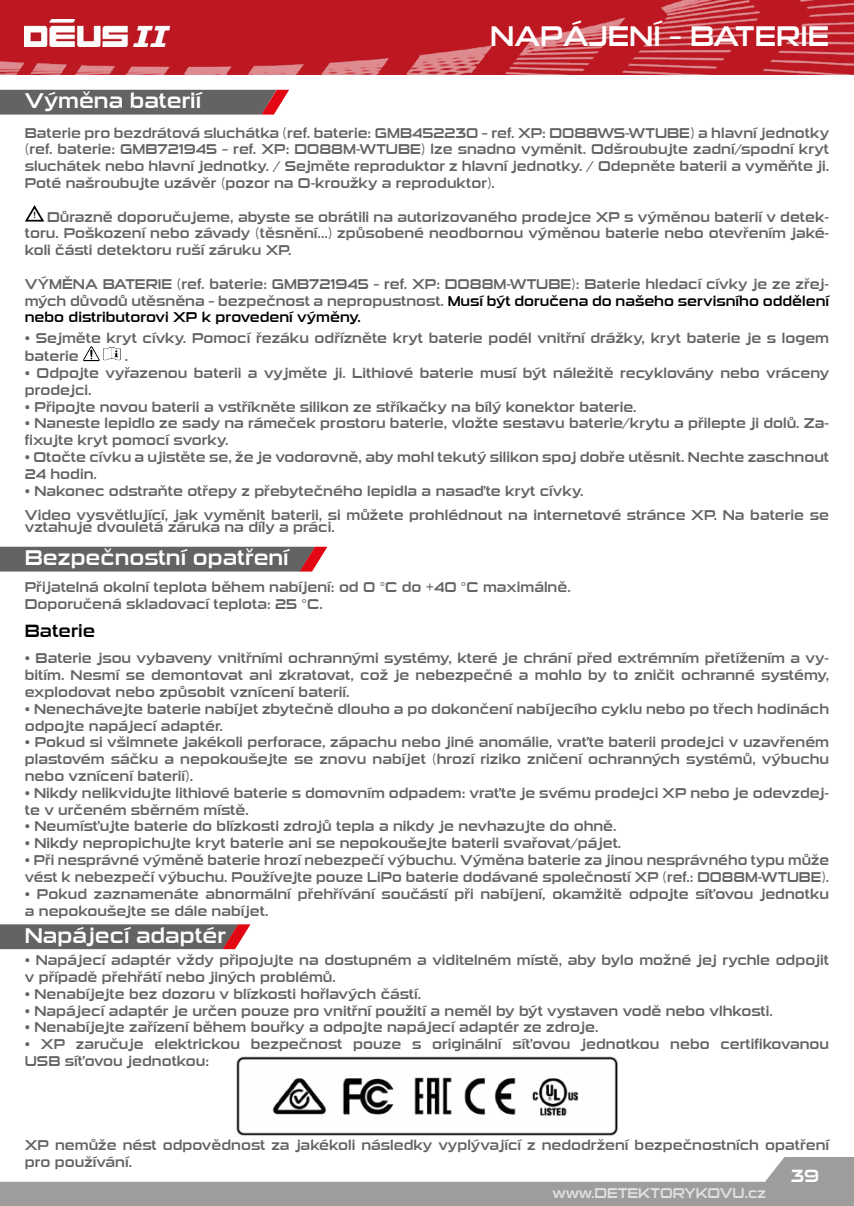
<style>
.page{position:relative;width:854px;height:1206px;background:#fff}
.page>*{position:absolute;margin:0;border:0;box-sizing:border-box;transform-origin:0 0}
.t1{font:28px "Sui Generis Rg";color:#fff}
.t2{font:21px "Sui Generis Rg";color:#fff}
.t3{font:17.5px "Sui Generis Rg";color:#000}
.t4{font:17.5px "Sui Generis Rg";color:#fff}
.t5{font:14px/16.8px "Sui Generis Rg";color:#646363}
.t6{font:14px "Sui Generis Rg";color:#fff}
.s1{color:#000}
</style>
<div class="page">
<svg style="left:0;top:1157px;width:853px;height:48px;fill:#9d9d9c"></svg>
<img style="left:0;top:0;width:853px;height:75px">
<img style="left:25px;top:19px;width:144px;height:28px">
<svg style="left:25px;top:205px;width:20px;height:17px"></svg>
<svg style="left:83px;top:346px;width:37px;height:15px"></svg>
<img style="left:236px;top:1056px;width:382px;height:80px">
<svg style="left:0;top:90px;width:289px;height:25px;background:#706566"></svg>
<svg style="left:0;top:546px;width:327px;height:25px;background:#706768"></svg>
<svg style="left:0;top:924px;width:250px;height:25px;background:#706565"></svg>
<h2 class="t2" style="left:25px;top:89px;width:178px">Výměna baterií</h2>
<h1 class="t1" style="left:490px;top:20px;width:340px">NAPÁJENÍ – BATERIE</h1>
<p class="t5" style="left:25px;top:124px;width:805px;text-align:justify">Baterie pro bezdrátová sluchátka (ref. baterie: GMB452230 – ref. XP: D088WS-WTUBE) a hlavní jednotky (ref. baterie: GMB721945 – ref. XP: D088M-WTUBE) lze snadno vyměnit. Odšroubujte zadní/spodní kryt sluchátek nebo hlavní jednotky. / Sejměte reproduktor z hlavní jednotky. / Odepněte baterii a vyměňte ji.<br>Poté našroubujte uzávěr (pozor na O-kroužky a reproduktor).</p>
<p class="t5" style="left:25px;top:208px;width:805px;text-align:justify;text-indent:9px"><sup>!</sup> Důrazně doporučujeme, abyste se obrátili na autorizovaného prodejce XP s výměnou baterií v detek&shy;toru. Poškození nebo závady (těsnění...) způsobené neodbornou výměnou baterie nebo otevřením jaké&shy;koli části detektoru ruší záruku XP.</p>
<p class="t5" style="left:25px;top:276px;width:805px;text-align:justify">VÝMĚNA BATERIE (ref. baterie: GMB721945 – ref. XP: D088M-WTUBE): Baterie hledací cívky je ze zřej&shy;mých důvodů utěsněna – bezpečnost a nepropustnost. <span class="s1">Musí být doručena do našeho servisního oddělení nebo distributorovi XP k provedení výměny.</span></p>
<p class="t5" style="left:25px;top:330px;width:805px;line-height:17.7px">• Sejměte kryt cívky. Pomocí řezáku odřízněte kryt baterie podél vnitřní drážky, kryt baterie je s logem baterie</p>
<p class="t5" style="left:125px;top:348px;width:5px">.</p>
<p class="t5" style="left:25px;top:365px;width:805px">• Odpojte vyřazenou baterii a vyjměte ji. Lithiové baterie musí být náležitě recyklovány nebo vráceny prodejci.</p>
<p class="t5" style="left:25px;top:398px;width:613px">• Připojte novou baterii a vstříkněte silikon ze stříkačky na bílý konektor baterie.</p>
<p class="t5" style="left:25px;top:415px;width:805px">• Naneste lepidlo ze sady na rámeček prostoru baterie, vložte sestavu baterie/krytu a přilepte ji dolů. Za&shy;fixujte kryt pomocí svorky.</p>
<p class="t5" style="left:25px;top:449px;width:805px">• Otočte cívku a ujistěte se, že je vodorovně, aby mohl tekutý silikon spoj dobře utěsnit. Nechte zaschnout<br>24 hodin.</p>
<p class="t5" style="left:25px;top:478px;width:805px;line-height:24.5px">• Nakonec odstraňte otřepy z přebytečného lepidla a nasaďte kryt cívky.<br>Video vysvětlující, jak vyměnit baterii, si můžete prohlédnout na internetové stránce XP. Na baterie se</p>
<p class="t5" style="left:25px;top:519px;width:311px">vztahuje dvouletá záruka na díly a práci.</p>
<h2 class="t2" style="left:25px;top:546px;width:265px">Bezpečnostní opatření</h2>
<p class="t5" style="left:25px;top:579px;width:547px">Přijatelná okolní teplota během nabíjení: od 0 °C do +40 °C maximálně.<br>Doporučená skladovací teplota: 25 °C.</p>
<p class="t3" style="left:25px;top:620px;width:72px">Baterie</p>
<p class="t5" style="left:25px;top:650px;width:805px;text-align:justify">• Baterie jsou vybaveny vnitřními ochrannými systémy, které je chrání před extrémním přetížením a vy&shy;bitím. Nesmí se demontovat ani zkratovat, což je nebezpečné a mohlo by to zničit ochranné systémy, explodovat nebo způsobit vznícení baterií.</p>
<p class="t5" style="left:25px;top:700px;width:805px">• Nenechávejte baterie nabíjet zbytečně dlouho a po dokončení nabíjecího cyklu nebo po třech hodinách odpojte napájecí adaptér.</p>
<p class="t5" style="left:25px;top:734px;width:805px;text-align:justify">• Pokud si všimnete jakékoli perforace, zápachu nebo jiné anomálie, vraťte baterii prodejci v uzavřeném plastovém sáčku a nepokoušejte se znovu nabíjet (hrozí riziko zničení ochranných systémů, výbuchu nebo vznícení baterií).</p>
<p class="t5" style="left:25px;top:784px;width:805px">• Nikdy nelikvidujte lithiové baterie s domovním odpadem: vraťte je svému prodejci XP nebo je odevzdej&shy;te v určeném sběrném místě.</p>
<p class="t5" style="left:25px;top:818px;width:593px">• Neumísťujte baterie do blízkosti zdrojů tepla a nikdy je nevhazujte do ohně.</p>
<p class="t5" style="left:25px;top:835px;width:597px">• Nikdy nepropichujte kryt baterie ani se nepokoušejte baterii svařovat/pájet.</p>
<p class="t5" style="left:25px;top:852px;width:805px">• Při nesprávné výměně baterie hrozí nebezpečí výbuchu. Výměna baterie za jinou nesprávného typu může vést k nebezpečí výbuchu. Používejte pouze LiPo baterie dodávané společností XP (ref.: D088M-WTUBE).</p>
<p class="t5" style="left:25px;top:885px;width:805px">• Pokud zaznamenáte abnormální přehřívání součástí při nabíjení, okamžitě odpojte síťovou jednotku a nepokoušejte se dále nabíjet.</p>
<h2 class="t2" style="left:25px;top:923px;width:203px">Napájecí adaptér</h2>
<p class="t5" style="left:25px;top:952px;width:805px">• Napájecí adaptér vždy připojujte na dostupném a viditelném místě, aby bylo možné jej rychle odpojit v případě přehřátí nebo jiných problémů.</p>
<p class="t5" style="left:25px;top:985px;width:398px">• Nenabíjejte bez dozoru v blízkosti hořlavých částí.</p>
<p class="t5" style="left:25px;top:1002px;width:749px">• Napájecí adaptér je určen pouze pro vnitřní použití a neměl by být vystaven vodě nebo vlhkosti.</p>
<p class="t5" style="left:25px;top:1019px;width:575px">• Nenabíjejte zařízení během bouřky a odpojte napájecí adaptér ze zdroje.</p>
<p class="t5" style="left:25px;top:1036px;width:805px">• XP zaručuje elektrickou bezpečnost pouze s originální síťovou jednotkou nebo certifikovanou<br>USB síťovou jednotkou:</p>
<p class="t5" style="left:25px;top:1136px;width:805px">XP nemůže nést odpovědnost za jakékoli následky vyplývající z nedodržení bezpečnostních opatření pro používání.</p>
<p class="t4" style="left:790px;top:1166px;width:30px">39</p>
<p class="t6" style="left:552px;top:1185px;width:215px">www.DETEKTORYKOVU.cz</p>
</div>
